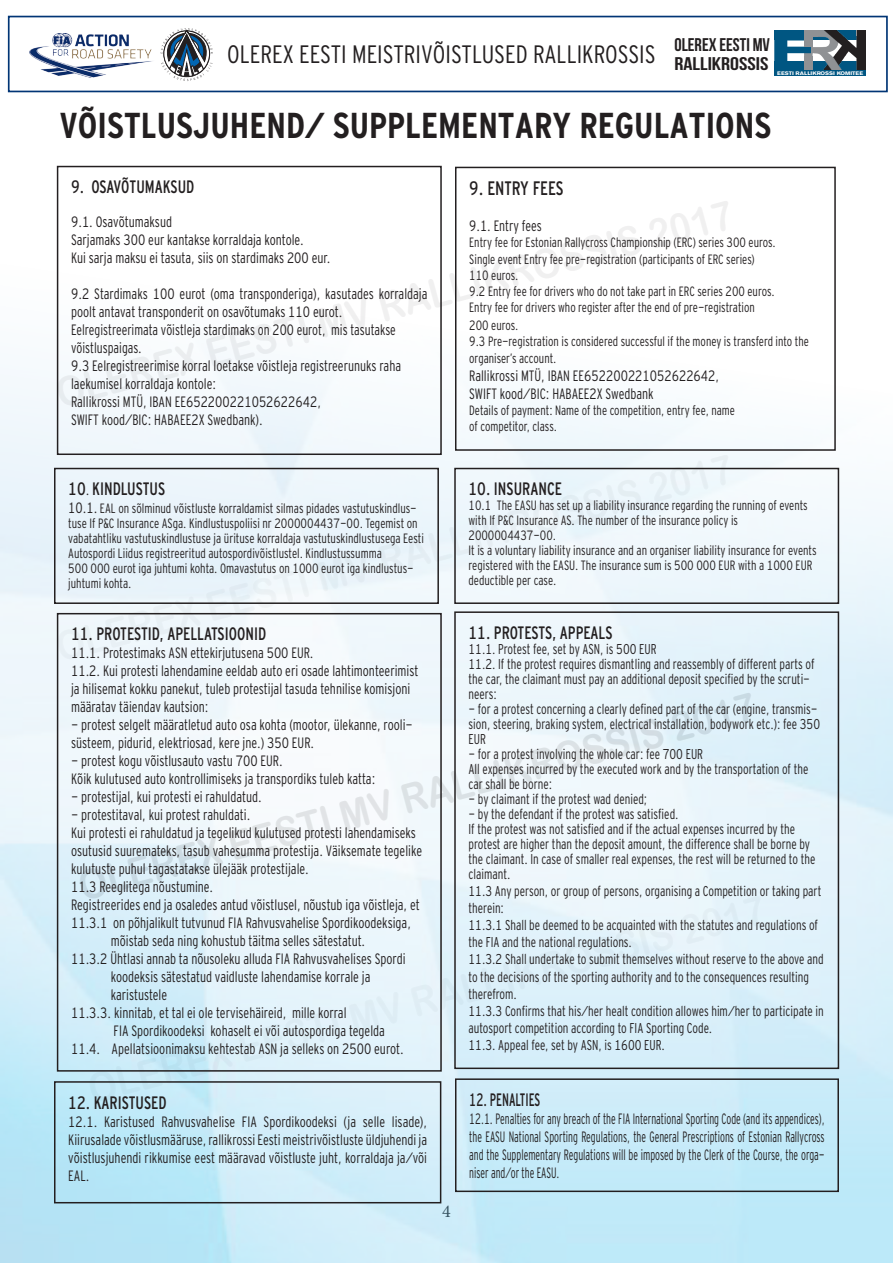
<style>
.page{position:relative;width:893px;height:1263px;background:#fff}
.page>*{position:absolute;margin:0;border:0;box-sizing:border-box;transform-origin:0 0}
.t1{font:900 47.25px "Akzidenz Grotesk";color:#005682;scale:1.55 1}
.t2{font:40.35px "Arial Rounded MT Bold";color:#231f20;scale:.89 1}
.t3{font:700 36px "Interstate Cond Mono";color:#231f20}
.t4{font:300 condensed 25.2px "Interstate Plus";color:#231f20}
.t5{font:19.5px "Interstate Cond Mono";color:#231f20;scale:.9 1}
.t6{font:18.3px/18.3px "Bebas Neue";color:#231f20}
.t7{font:18px "Interstate Cond Mono";color:#231f20;scale:.9 1}
.t8{font:18px "Interstate Cond Mono";color:#231f20;scale:.73 1}
.t9{font:18px "Minion Pro";color:#231f20}
.t10{font:15px/18px "Interstate Cond Mono Lgt";color:#231f20;scale:.9 1}
.t11{font:15px/18px "Interstate Cond Mono Lgt";color:#231f20;text-align:justify;scale:.73 1}
.t12{font:15px "Interstate Cond Mono Lgt";color:#231f20;scale:.89 1}
.t13{font:14.25px/15px "Interstate Cond Mono Lgt";color:#231f20;scale:.88 1}
.t14{font:13.5px/16.2px "Interstate Cond Mono Lgt";color:#231f20;scale:.89 1}
.t15{font:13.5px/15px "Interstate Cond Mono Lgt";color:#231f20;scale:.9 1}
.t16{font:900 5.1px "Akzidenz Grotesk";color:#fff;scale:1.16 1}
.s1{font-family:"Interstate Cond Mono Lgt";font-size:15px}
.s2{font-size:15px}
</style>
<div class="page">
<img style="left:0;top:46px;width:893px;height:1217px">
<div style="left:8px;top:16px;width:880px;height:76px;border:2px solid #013575"></div>
<svg style="left:161px;top:28px;width:52px;height:53px"></svg>
<div style="left:774px;top:61px;width:91px;height:6px;background:#005682"></div>
<div style="left:774px;top:64px;width:91px;height:12px;background:#005682"></div>
<div style="left:774px;top:31px;width:82px;height:6px;background:#005682"></div>
<hr style="left:774px;top:36px;width:91px;height:4px;background:#005682">
<img style="left:804px;top:31px;width:61px;height:39px">
<div style="left:805px;top:56px;width:8px;height:14px;background:#8f9194"></div>
<div style="left:804px;top:31px;width:9px;height:16px;background:#8f9194"></div>
<svg style="left:813px;top:31px;width:4px;height:6px"></svg>
<img style="left:29px;top:34px;width:126px;height:43px">
<div style="left:54px;top:468px;width:385px;height:136px;border:2px solid #231f20"></div>
<div style="left:57px;top:613px;width:385px;height:458px;border:2px solid #231f20"></div>
<div style="left:454px;top:468px;width:385px;height:136px;border:2px solid #231f20"></div>
<div style="left:454px;top:611px;width:385px;height:458px;border:2px solid #231f20"></div>
<div style="left:54px;top:1081px;width:387px;height:122px;border:2px solid #231f20"></div>
<div style="left:455px;top:1078px;width:384px;height:114px;border:2px solid #231f20"></div>
<div style="left:57px;top:166px;width:385px;height:289px;border:2px solid #231f20"></div>
<div style="left:455px;top:167px;width:381px;height:284px;border:2px solid #231f20"></div>
<h3 class="t4" style="left:227px;top:40px;width:430px">OLEREX EESTI MEISTRIVÕISTLUSED RALLIKROSSIS</h3>
<h1 class="t1" style="left:769px;top:22px;width:32px">E</h1>
<p class="t16" style="left:777px;top:70px;width:76px">EESTI RALLIKROSSI KOMITEE</p>
<p class="t6" style="left:674px;top:36px;width:97px">OLEREX EESTI MV<br>RALLIKROSSIS</p>
<h3 class="t3" style="left:60px;top:105px;width:713px">VÕISTLUSJUHEND/ SUPPLEMENTARY REGULATIONS</h3>
<p class="t7" style="left:71px;top:177px;width:32px">9. OSAV</p>
<p class="t7" style="left:121px;top:177px;width:27px">ÕTUMAKSU</p>
<p class="t7" style="left:186px;top:177px;width:11px">D</p>
<p class="t10" style="left:71px;top:213px;width:290px">9.1. Osavõtumaksud<br>Sarjamaks 300 eur kantakse korraldaja kontole.<br>Kui sarja maksu ei tasuta, siis on stardimaks 200 eur.</p>
<p class="t10" style="left:71px;top:285px;width:398px">9.2 Stardimaks 100 eurot (oma transponderiga), kasutades korraldaja poolt antavat transponderit on osavõtumaks 110 eurot.<br>Eelregistreerimata võistleja stardimaks on 200 eurot, mis tasutakse võistluspaigas.<br>9.3 Eelregistreerimise korral loetakse võistleja registreerunuks raha laekumisel korraldaja kontole:<br>Rallikrossi MTÜ, IBAN EE652200221052622642,<br>SWIFT kood/BIC: HABAEE2X Swedbank).</p>
<h3 class="t5" style="left:469px;top:177px;width:80px">9. ENTRY FEES</h3>
<p class="t12" style="left:469px;top:217px;width:83px">9.1. Entry fees</p>
<p class="t14" style="left:469px;top:234px;width:346px">Entry fee for Estonian Rallycross Championship (ERC) series 300 euros.<br>Single event Entry fee pre-registration (participants of ERC series)<br>110 euros.<br>9.2 Entry fee for drivers who do not take part in ERC series 200 euros.<br>Entry fee for drivers who register after the end of pre-registration</p>
<p class="t14" style="left:469px;top:317px;width:383px">200 euros.<br>9.3 Pre-registration is considered successful if the money is transferd into the organiser’s account.</p>
<p class="t10" style="left:469px;top:366px;width:279px">Rallikrossi MTÜ, IBAN EE652200221052622642,<br>SWIFT kood/BIC: HABAEE2X Swedbank</p>
<p class="t14" style="left:469px;top:402px;width:300px">Details of payment: Name of the competition, entry fee, name of competitor, class.</p>
<h2 class="t2" style="left:51px;top:371px;width:787px;rotate:-15deg">OLEREX EESTI MV RALLIKROSSIS 2017</h2>
<h2 class="t2" style="left:51px;top:625px;width:787px;rotate:-15deg">OLEREX EESTI MV RALLIKROSSIS 2017</h2>
<p class="t7" style="left:68px;top:479px;width:100px">10<span class="s1">.</span> KINDLUSTUS</p>
<p class="t15" style="left:68px;top:501px;width:397px"><span class="s2">10.1.</span> EAL on sõlminud võistluste korraldamist silmas pidades vastutuskindlus&shy;tuse If P&amp;C Insurance ASga. Kindlustuspoliisi nr 2000004437-00. Tegemist on vabatahtliku vastutuskindlustuse ja ürituse korraldaja vastutuskindlustusega Eesti Autospordi Liidus registreeritud autospordivõistlustel. Kindlustussumma<br>500 000 eurot iga juhtumi kohta. Omavastutus on 1000 eurot iga kindlustus&shy;juhtumi kohta.</p>
<p class="t7" style="left:71px;top:624px;width:117px">11. PROTESTID, APELLA</p>
<p class="t7" style="left:211px;top:624px;width:63px">TSIOONID</p>
<p class="t10" style="left:71px;top:644px;width:387px">11.1. Protestimaks ASN ettekirjutusena 500 EUR.<br>11.2. Kui protesti lahendamine eeldab auto eri osade lahtimonteerimist ja hilisemat kokku panekut, tuleb protestijal tasuda tehnilise komisjoni määratav täiendav kautsion:</p>
<p class="t10" style="left:71px;top:716px;width:381px">- protest selgelt määratletud auto osa kohta (mootor, ülekanne, rooli&shy;süsteem, pidurid, elektriosad, kere jne.) 350 EUR.</p>
<p class="t10" style="left:71px;top:752px;width:339px">- protest kogu võistlusauto vastu 700 EUR.<br>Kõik kulutused auto kontrollimiseks ja transpordiks tuleb katta:</p>
<p class="t10" style="left:71px;top:788px;width:213px">- protestijal, kui protesti ei rahuldatud.</p>
<p class="t10" style="left:71px;top:806px;width:201px">- protestitaval, kui protest rahuldati.</p>
<p class="t10" style="left:71px;top:824px;width:385px">Kui protesti ei rahuldatud ja tegelikud kulutused protesti lahendamiseks</p>
<p class="t10" style="left:71px;top:842px;width:392px">osutusid suuremateks, tasub vahesumma protestija. Väiksemate tegelike</p>
<p class="t10" style="left:71px;top:860px;width:266px">kulutuste puhul tagastatakse ülejääk protestijale.</p>
<p class="t10" style="left:71px;top:878px;width:159px">11.3 Reeglitega nõustumine.</p>
<p class="t10" style="left:71px;top:896px;width:389px">Registreerides end ja osaledes antud võistlusel, nõustub iga võistleja, et</p>
<p class="t10" style="left:71px;top:914px;width:379px">11.3.1 on põhjalikult tutvunud FIA Rahvusvahelise Spordikoodeksiga,</p>
<p class="t10" style="left:111px;top:932px;width:284px">mõistab seda ning kohustub täitma selles sätestatut.</p>
<p class="t10" style="left:71px;top:950px;width:373px">11.3.2 Ühtlasi annab ta nõusoleku alluda FIA Rahvusvahelises Spordi</p>
<p class="t10" style="left:111px;top:968px;width:290px">koodeksis sätestatud vaidluste lahendamise korrale ja</p>
<p class="t10" style="left:111px;top:986px;width:64px">karistustele</p>
<p class="t10" style="left:71px;top:1004px;width:308px">11.3.3. kinnitab, et tal ei ole tervisehäireid, mille korral</p>
<p class="t10" style="left:114px;top:1022px;width:303px">FIA Spordikoodeksi kohaselt ei või autospordiga tegelda</p>
<p class="t10" style="left:71px;top:1040px;width:371px">11.4. Apellatsioonimaksu kehtestab ASN ja selleks on 2500 eurot.</p>
<p class="t7" style="left:468px;top:479px;width:38px">10. INSURANCE</p>
<p class="t14" style="left:468px;top:498px;width:393px;line-height:15px">10.1 The EASU has set up a liability insurance regarding the running of events with If P&amp;C Insurance AS. The number of the insurance policy is 2000004437-00.<br>It is a voluntary liability insurance and an organiser liability insurance for events registered with the EASU. The insurance sum is 500 000 EUR with a 1000 EUR deductible per case.</p>
<p class="t7" style="left:468px;top:622px;width:111px">11. PROTESTS, APPEALS</p>
<p class="t13" style="left:468px;top:641px;width:395px">11.1. Protest fee, set by ASN, is 500 EUR<br>11.2. If the protest requires dismantling and reassembly of different parts of the car, the claimant must pay an additional deposit specified by the scruti&shy;neers:</p>
<p class="t13" style="left:468px;top:701px;width:401px">- for a protest concerning a clearly defined part of the car (engine, transmis&shy;sion, steering, braking system, electrical installation, bodywork etc.): fee 350<br>EUR</p>
<p class="t13" style="left:468px;top:746px;width:388px">- for a protest involving the whole car: fee 700 EUR<br>All expenses incurred by the executed work and by the transportation of the car shall be borne:</p>
<p class="t13" style="left:468px;top:791px;width:205px">- by claimant if the protest wad denied;</p>
<p class="t13" style="left:468px;top:806px;width:396px">- by the defendant if the protest was satisfied.<br>If the protest was not satisfied and if the actual expenses incurred by the protest are higher than the deposit amount, the difference shall be borne by the claimant. In case of smaller real expenses, the rest will be returned to the claimant.</p>
<p class="t13" style="left:468px;top:882px;width:405px;line-height:17.1px">11.3 Any person, or group of persons, organising a Competition or taking part therein:<br>11.3.1 Shall be deemed to be acquainted with the statutes and regulations of the FIA and the national regulations.<br>11.3.2 Shall undertake to submit themselves without reserve to the above and to the decisions of the sporting authority and to the consequences resulting therefrom.<br>11.3.3 Confirms that his/her healt condition allowes him/her to participate in autosport competition according to FIA Sporting Code.<br>11.3. Appeal fee, set by ASN, is 1600 EUR.</p>
<h2 class="t2" style="left:73px;top:864px;width:787px;rotate:-15deg">OLEREX EESTI MV RALLIKROSSIS 2017</h2>
<h2 class="t2" style="left:83px;top:1066px;width:787px;rotate:-15deg">OLEREX EESTI MV RALLIKROSSIS 2017</h2>
<p class="t8" style="left:469px;top:1089px;width:90px">12. PENALTIES</p>
<p class="t11" style="left:469px;top:1109px;width:488px">12.1. Penalties for any breach of the FIA International Sporting Code (and its appendices), the EASU National Sporting Regulations, the General Prescriptions of Estonian Rallycross and the Supplementary Regulations will be imposed by the Clerk of the Course, the orga&shy;niser and/or the EASU.</p>
<p class="t7" style="left:68px;top:1092px;width:111px">12. KARISTUSED</p>
<p class="t10" style="left:68px;top:1112px;width:400px;text-align:justify">12.1. Karistused Rahvusvahelise FIA Spordikoodeksi (ja selle lisade), Kiirusalade võistlusmääruse, rallikrossi Eesti meistrivõistluste üldjuhendi ja võistlusjuhendi rikkumise eest määravad võistluste juht, korraldaja ja/või EAL.</p>
<p class="t9" style="left:442px;top:1199px;width:10px">4</p>
</div>
